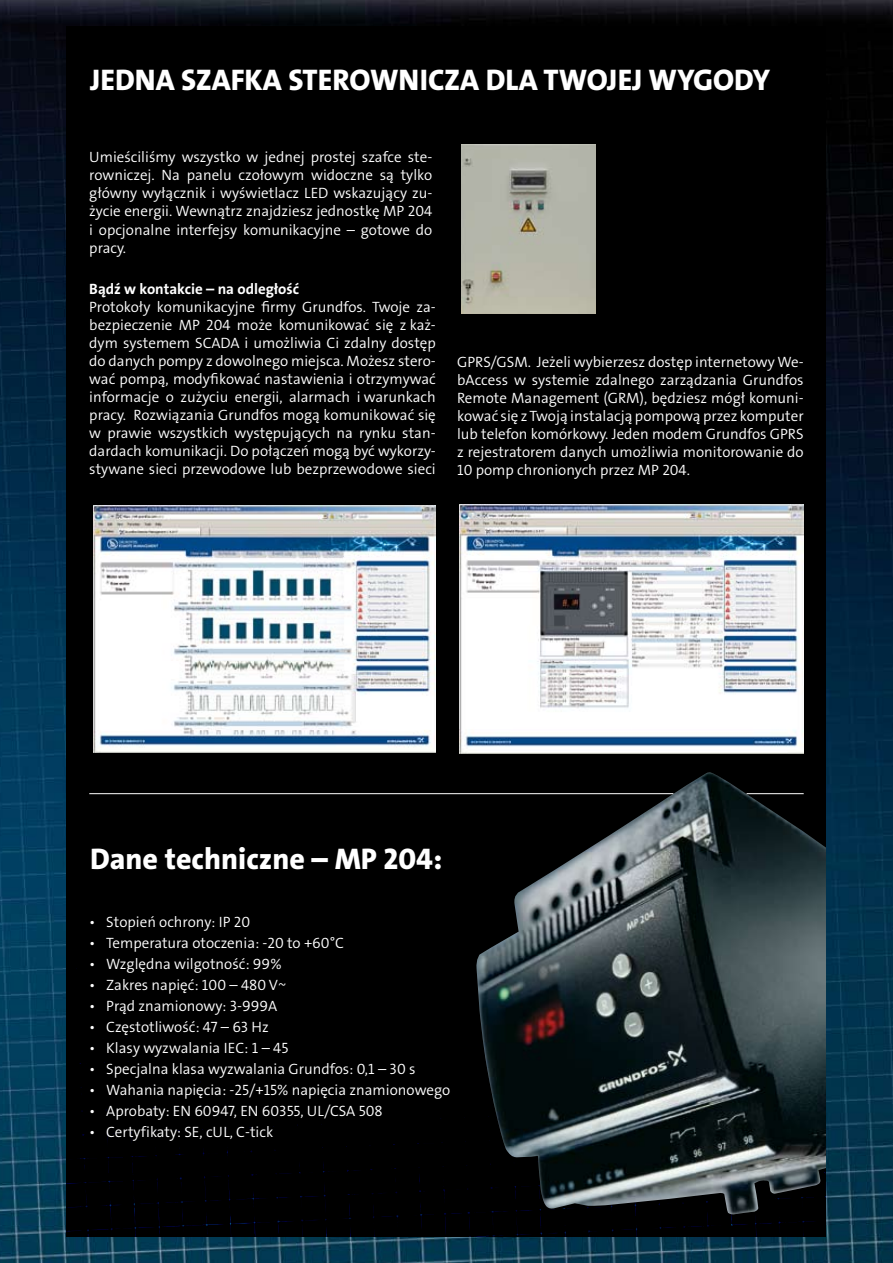
<style>
.page{position:relative;width:893px;height:1263px;background:#fff}
.page>*{position:absolute;margin:0;border:0;box-sizing:border-box;transform-origin:0 0}
.t1{font:30px "Grundfos The Sans OT 8 XB";color:#fff}
.t2{font:15px/18px "Grundfos The Sans OT 4 SL";color:#fff;text-align:justify}
.t3{font:15px "Grundfos The Sans OT 7 B";color:#fff}
</style>
<div class="page">
<img style="left:0;top:0;width:893px;height:1263px">
<div style="left:67px;top:26px;width:759px;height:1210px;background:#000"></div>
<img style="left:461px;top:144px;width:134px;height:169px">
<img style="left:94px;top:506px;width:341px;height:247px">
<img style="left:459px;top:504px;width:345px;height:249px">
<img style="left:476px;top:772px;width:350px;height:443px">
<hr style="left:89px;top:793px;width:584px;height:1px;background:#fff">
<hr style="left:747px;top:793px;width:57px;height:1px;background:#fff">
<h1 class="t1" style="left:90px;top:61px;width:682px">JEDNA SZAFKA STEROWNICZA DLA TWOJEJ WYGODY</h1>
<p class="t2" style="left:89px;top:149px;width:345px">Umieściliśmy wszystko w jednej prostej szafce ste&shy;rowniczej. Na panelu czołowym widoczne są tylko główny wyłącznik i wyświetlacz LE D wskazujący zu&shy;życie energii. Wewnątrz znajdziesz jednostkę MP 204 i opcjonalne interfejsy komunikacyjne – gotowe do pracy.</p>
<p class="t3" style="left:89px;top:280px;width:211px">Bądź w kontakcie – na odległość</p>
<p class="t2" style="left:89px;top:298px;width:348px">Protokoły komunikacyjne firmy Grundfos. Twoje za&shy;bezpieczenie MP 204 może komunikować się z każ&shy;dym systemem SCADA i umożliwia Ci zdalny dostęp do danych pompy z dowolnego miejsca. Możesz stero&shy;wać pompą, modyfikować nastawienia i otrzymywać informacje o zużyciu energii, alarmach i warunkach pracy. Rozwiązania Grundfos mogą komunikować się w prawie wszystkich występujących na rynku stan&shy;dardach komunikacji. Do połączeń mogą być wykorzy&shy;stywane sieci przewodowe lub bezprzewodowe sieci</p>
<p class="t2" style="left:457px;top:353px;width:348px">GPRS/GSM. Jeżeli wybierzesz dostęp internetowy We&shy;bAccess w systemie zdalnego zarządzania Grundfos Remote Management (GRM), będziesz mógł komuni&shy;kować się z Twoją instalacją pompową przez komputer lub telefon komórkowy. Jeden modem Grundfos GPRS z rejestratorem danych umożliwia monitorowanie do 10 pomp chronionych przez MP 204.</p>
<h1 class="t1" style="left:90px;top:839px;width:354px">Dane techniczne – MP 204:</h1>
<p class="t2" style="left:89px;top:913px;width:162px">• Stopień ochrony: IP 20</p>
<p class="t2" style="left:89px;top:934px;width:255px">• Temperatura otoczenia: -20 to +60°C</p>
<p class="t2" style="left:89px;top:955px;width:194px">• Względna wilgotność: 99%</p>
<p class="t2" style="left:89px;top:976px;width:199px">• Zakres napięć: 100 – 480 V~</p>
<p class="t2" style="left:89px;top:997px;width:189px">• Prąd znamionowy: 3-999A</p>
<p class="t2" style="left:89px;top:1018px;width:181px">• Częstotliwość: 47 – 63 H z</p>
<p class="t2" style="left:89px;top:1039px;width:200px">• Klasy wyzwalania IEC: 1 – 45</p>
<p class="t2" style="left:89px;top:1060px;width:328px">• Specjalna klasa wyzwalania Grundfos: 0,1 – 30 s</p>
<p class="t2" style="left:89px;top:1081px;width:362px">• Wahania napięcia: -25/+15% napięcia znamionowego</p>
<p class="t2" style="left:89px;top:1102px;width:295px">• Aprobaty: E N 60947, E N 60355, UL/CSA 508</p>
<p class="t2" style="left:89px;top:1123px;width:185px">• Certyfikaty: SE, cUL, C-tick</p>
</div>
